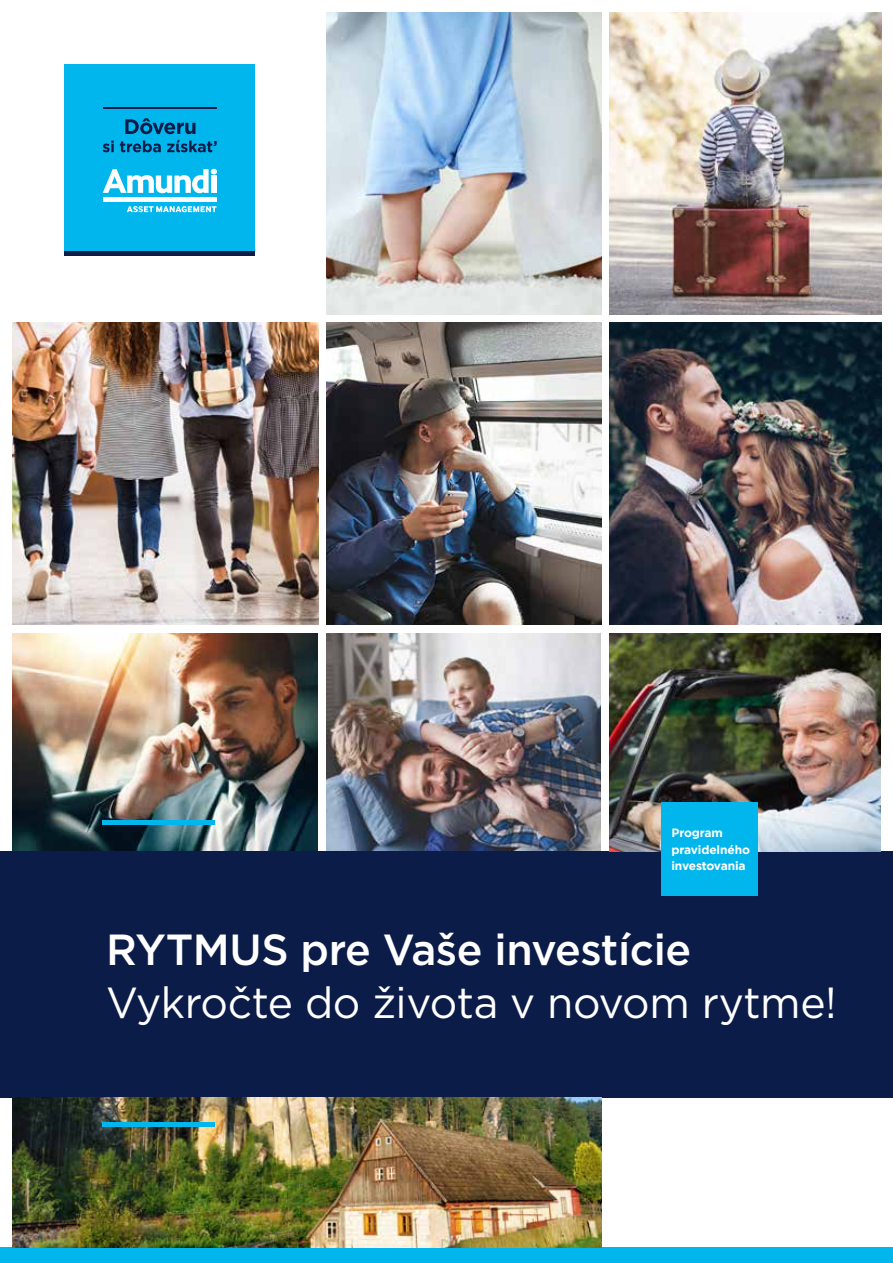
<style>
.page{position:relative;width:893px;height:1263px;background:#fff}
.page>*{position:absolute;margin:0;border:0;box-sizing:border-box;transform-origin:0 0}
.t1{font:43.5px "Gotham";letter-spacing:-.01em;color:#fff}
.t2{font:500 43.5px "Gotham";letter-spacing:-.01em;color:#fff}
.t3{font:700 12px/16.5px "Gotham";letter-spacing:-.01em;color:#fff}
</style>
<div class="page">
<img style="left:326px;top:633px;width:275px;height:218px">
<img style="left:12px;top:633px;width:306px;height:218px">
<div style="left:0;top:851px;width:893px;height:246px;background:#0c1c49"></div>
<div style="left:64px;top:64px;width:191px;height:187px;background:#00b6ed"></div>
<div style="left:103px;top:197px;width:114px;height:5px;background:#fff"></div>
<svg style="left:103px;top:169px;width:114px;height:24px"></svg>
<div style="left:211px;top:176px;width:6px;height:17px;background:#fff"></div>
<svg style="left:127px;top:206px;width:90px;height:7px"></svg>
<hr style="left:103px;top:107px;width:114px;height:2px;background:#0c1c49">
<svg style="left:125px;top:118px;width:70px;height:16px"></svg>
<svg style="left:103px;top:141px;width:11px;height:11px"></svg>
<svg style="left:120px;top:141px;width:41px;height:11px"></svg>
<svg style="left:167px;top:140px;width:50px;height:12px"></svg>
<hr style="left:64px;top:251px;width:191px;height:4px;background:#0c1c49">
<div style="left:0;top:1247px;width:893px;height:16px;background:#00b6ed"></div>
<img style="left:13px;top:323px;width:305px;height:302px">
<img style="left:13px;top:1097px;width:588px;height:150px">
<img style="left:327px;top:323px;width:274px;height:302px">
<img style="left:327px;top:13px;width:274px;height:302px">
<img style="left:610px;top:323px;width:271px;height:302px">
<img style="left:609px;top:633px;width:272px;height:218px">
<img style="left:610px;top:13px;width:271px;height:302px">
<div style="left:661px;top:803px;width:96px;height:93px;background:#00b6ed"></div>
<hr style="left:102px;top:1123px;width:113px;height:4px;background:#00b6ed">
<hr style="left:102px;top:820px;width:113px;height:4px;background:#00b6ed">
<p class="t3" style="left:671px;top:824px;width:80px">Program pravidelného investovania</p>
<h1 class="t2" style="left:106px;top:921px;width:586px">RYTMUS pre Vaše investície</h1>
<h1 class="t1" style="left:106px;top:974px;width:732px">Vykročte do života v novom rytme!</h1>
</div>
